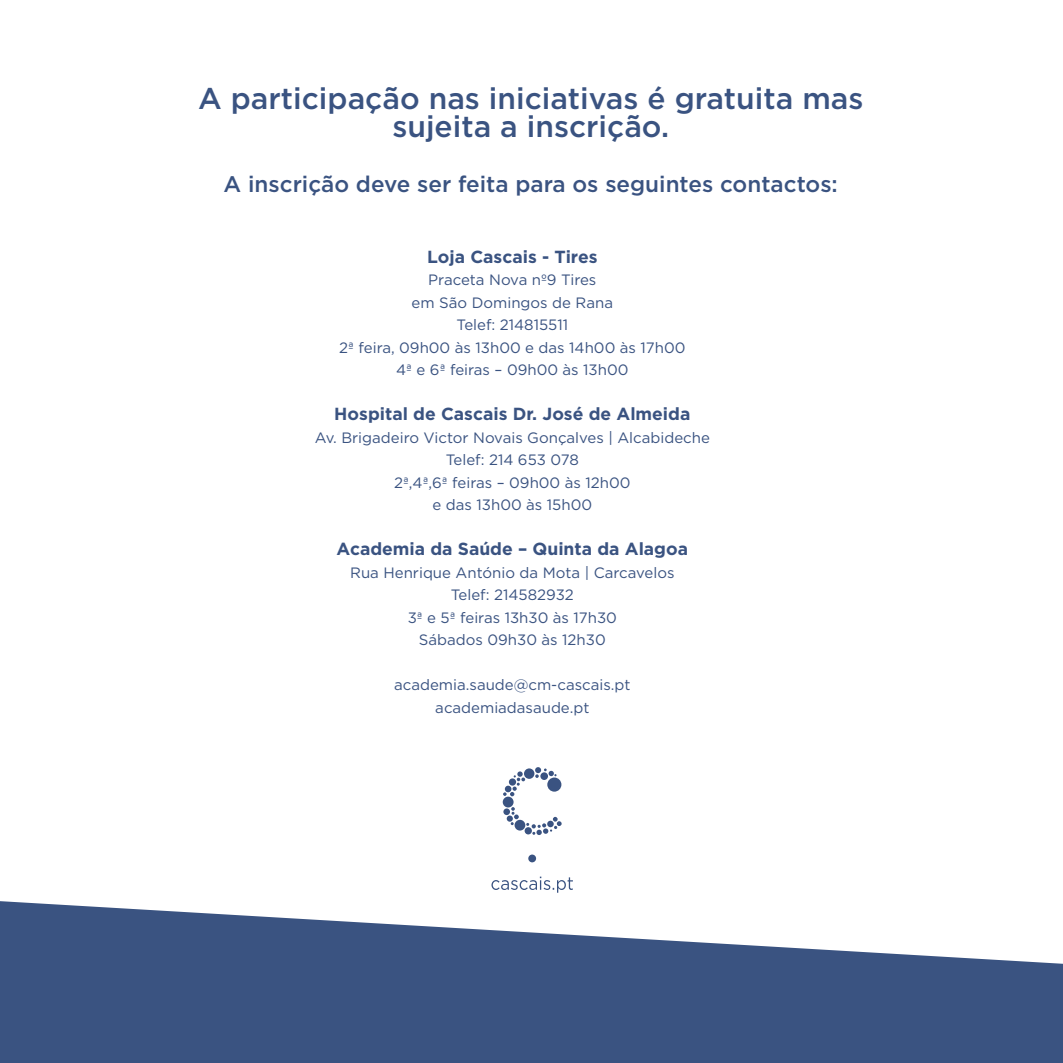
<style>
.page{position:relative;width:1063px;height:1063px;background:#fff}
.page>*{position:absolute;margin:0;border:0;box-sizing:border-box;transform-origin:0 0}
.t1{font:500 30px/27.5px "Gotham";color:#3a5381;text-align:center}
.t2{font:500 22.5px "Gotham";color:#3a5381}
.t3{font:700 17.5px "Gotham";color:#3a5381}
.t4{font:15px "Gotham";color:#3a5381}
</style>
<div class="page">
<div style="left:524px;top:768px;width:10px;height:11px;background:#3a5381;border-radius:50%"></div>
<div style="left:525px;top:827px;width:7px;height:7px;background:#3a5381;border-radius:50%"></div>
<svg style="left:503px;top:771px;width:22px;height:25px"></svg>
<div style="left:509px;top:778px;width:7px;height:8px;background:#3a5381;border-radius:50%"></div>
<div style="left:503px;top:797px;width:11px;height:10px;background:#3a5381;border-radius:50%"></div>
<div style="left:515px;top:820px;width:10px;height:11px;background:#3a5381;border-radius:50%"></div>
<svg style="left:507px;top:807px;width:12px;height:18px"></svg>
<div style="left:503px;top:808px;width:7px;height:7px;background:#3a5381;border-radius:50%"></div>
<svg style="left:526px;top:817px;width:36px;height:18px"></svg>
<div style="left:547px;top:778px;width:14px;height:14px;background:#3a5381;border-radius:50%"></div>
<svg style="left:535px;top:767px;width:22px;height:11px"></svg>
<div style="left:528px;top:855px;width:8px;height:7px;background:#3a5381;border-radius:50%"></div>
<svg style="left:491px;top:877px;width:82px;height:16px"></svg>
<svg style="left:0;top:901px;width:1063px;height:162px;fill:#3a5381"></svg>
<p class="t1" style="left:198px;top:84px;width:667px">A participação nas iniciativas é gratuita mas sujeita a inscrição.</p>
<p class="t2" style="left:224px;top:169px;width:616px">A inscrição deve ser feita para os seguintes contactos:</p>
<p class="t3" style="left:427px;top:245px;width:172px">Loja Cascais - Tires</p>
<p class="t4" style="left:428px;top:270px;width:170px">Praceta Nova nº9 Tires</p>
<p class="t4" style="left:412px;top:293px;width:203px">em São Domingos de Rana</p>
<p class="t4" style="left:457px;top:315px;width:113px">Telef: 214815511</p>
<p class="t4" style="left:339px;top:338px;width:348px">2ª feira, 09h00 às 13h00 e das 14h00 às 17h00</p>
<p class="t4" style="left:396px;top:360px;width:234px">4ª e 6ª feiras – 09h00 às 13h00</p>
<p class="t3" style="left:334px;top:402px;width:358px">Hospital de Cascais Dr. José de Almeida</p>
<p class="t4" style="left:315px;top:428px;width:397px">Av. Brigadeiro Victor Novais Gonçalves | Alcabideche</p>
<p class="t4" style="left:446px;top:450px;width:135px">Telef: 214 653 078</p>
<p class="t4" style="left:394px;top:473px;width:238px">2ª,4ª,6ª feiras – 09h00 às 12h00</p>
<p class="t4" style="left:433px;top:495px;width:161px">e das 13h00 às 15h00</p>
<p class="t3" style="left:337px;top:537px;width:353px">Academia da Saúde – Quinta da Alagoa</p>
<p class="t4" style="left:350px;top:563px;width:326px">Rua Henrique António da Mota | Carcavelos</p>
<p class="t4" style="left:451px;top:585px;width:125px">Telef: 214582932</p>
<p class="t4" style="left:408px;top:608px;width:211px">3ª e 5ª feiras 13h30 às 17h30</p>
<p class="t4" style="left:419px;top:630px;width:188px">Sábados 09h30 às 12h30</p>
<p class="t4" style="left:394px;top:675px;width:238px">academia.saude@cm-cascais.pt</p>
<p class="t4" style="left:435px;top:698px;width:156px">academiadasaude.pt</p>
</div>
